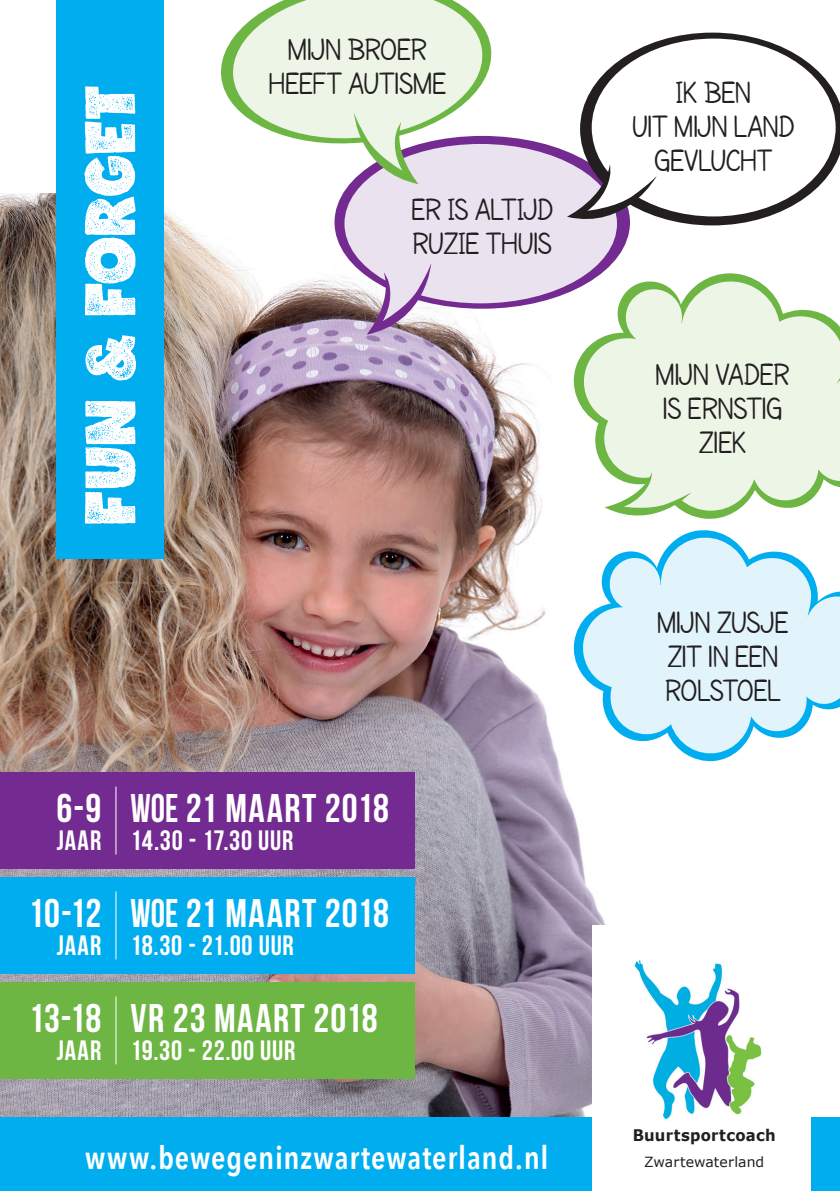
<style>
.page{position:relative;width:840px;height:1191px;background:#fff}
.page>*{position:absolute;margin:0;border:0;box-sizing:border-box;transform-origin:0 0}
.t1{font:40px "Bebas Neue";letter-spacing:.03em;color:#fff;scale:.9 1}
.t2{font:40px "Bebas Neue";letter-spacing:.03em;color:#fff}
.t3{font:32px "SF Cartoonist Hand SC";letter-spacing:.005em;color:#231f20}
.t4{font:600 32px "Avenir Next Condensed";letter-spacing:.025em;color:#fff}
.t5{font:28px "Bebas Neue";letter-spacing:.03em;color:#fff}
.t6{font:700 16px "Verdana";letter-spacing:.02em;color:#231f20;scale:.93 1}
.t7{font:14px "Verdana";color:#231f20}
</style>
<div class="page">
<img style="left:0;top:194px;width:630px;height:923px">
<div style="left:0;top:1117px;width:839px;height:74px;background:#00aeef"></div>
<div style="left:334px;top:136px;width:295px;height:173px;background:#742b91;border-radius:50%"></div>
<div style="left:344px;top:144px;width:272px;height:159px;background:#eae2ef;border-radius:50%"></div>
<svg style="left:366px;top:264px;width:65px;height:71px"></svg>
<svg style="left:221px;top:32px;width:274px;height:113px"></svg>
<svg style="left:229px;top:0;width:257px;height:184px"></svg>
<svg style="left:570px;top:527px;width:161px;height:235px"></svg>
<svg style="left:579px;top:534px;width:260px;height:222px;fill:#e1f4fc"></svg>
<svg style="left:580px;top:33px;width:259px;height:192px"></svg>
<div style="left:591px;top:39px;width:244px;height:177px;background:#fff;border-radius:50%"></div>
<svg style="left:566px;top:150px;width:90px;height:81px"></svg>
<svg style="left:568px;top:273px;width:190px;height:248px"></svg>
<svg style="left:583px;top:281px;width:256px;height:229px;background:#e6f1de"></svg>
<svg style="left:604px;top:459px;width:87px;height:73px"></svg>
<div style="left:592px;top:925px;width:218px;height:266px;background:#fff"></div>
<div style="left:57px;top:0;width:107px;height:559px;background:#00aeef"></div>
<img style="left:634px;top:960px;width:128px;height:160px">
<svg style="left:84px;top:86px;width:52px;height:437px"></svg>
<div style="left:0;top:877px;width:414px;height:96px;background:#00aeef"></div>
<div style="left:0;top:772px;width:414px;height:96px;background:#742b91"></div>
<div style="left:0;top:982px;width:414px;height:96px;background:#6eb644"></div>
<hr style="left:115px;top:891px;width:1px;height:68px;background:#fff">
<hr style="left:115px;top:786px;width:1px;height:68px;background:#fff">
<hr style="left:115px;top:996px;width:1px;height:68px;background:#fff">
<p class="t3" style="left:288px;top:32px;width:141px">MIJN BROER</p>
<p class="t3" style="left:269px;top:66px;width:178px">HEEFT AUTISME</p>
<p class="t3" style="left:411px;top:192px;width:143px">ER IS ALTIJD</p>
<p class="t3" style="left:412px;top:226px;width:141px">RUZIE THUIS</p>
<p class="t2" style="left:57px;top:786px;width:46px">6-9</p>
<p class="t5" style="left:57px;top:825px;width:46px">JAAR</p>
<p class="t2" style="left:28px;top:891px;width:74px">10-12</p>
<p class="t5" style="left:57px;top:930px;width:46px">JAAR</p>
<p class="t2" style="left:28px;top:996px;width:74px">13-18</p>
<p class="t5" style="left:57px;top:1035px;width:46px">JAAR</p>
<p class="t1" style="left:131px;top:786px;width:288px">WOE 21 MAART 2018</p>
<p class="t5" style="left:131px;top:825px;width:164px">14.30 - 17.30 UUR</p>
<p class="t1" style="left:131px;top:891px;width:288px">WOE 21 MAART 2018</p>
<p class="t5" style="left:131px;top:930px;width:164px">18.30 - 21.00 UUR</p>
<p class="t2" style="left:131px;top:996px;width:248px">VR 23 MAART 2018</p>
<p class="t5" style="left:131px;top:1035px;width:166px">19.30 - 22.00 UUR</p>
<p class="t4" style="left:85px;top:1130px;width:464px">www.bewegeninzwartewaterland.nl</p>
<p class="t3" style="left:675px;top:75px;width:76px">IK BEN</p>
<p class="t3" style="left:632px;top:109px;width:163px">UIT MIJN LAND</p>
<p class="t3" style="left:654px;top:143px;width:119px">GEVLUCHT</p>
<p class="t3" style="left:655px;top:356px;width:136px">MIJN VADER</p>
<p class="t3" style="left:662px;top:390px;width:120px">IS ERNSTIG</p>
<p class="t3" style="left:698px;top:424px;width:49px">ZIEK</p>
<p class="t3" style="left:656px;top:605px;width:133px">MIJN ZUSJE</p>
<p class="t3" style="left:667px;top:639px;width:112px">ZIT IN EEN</p>
<p class="t3" style="left:664px;top:673px;width:117px">ROLSTOEL</p>
<p class="t6" style="left:632px;top:1123px;width:155px">Buurtsportcoach</p>
<p class="t7" style="left:644px;top:1152px;width:122px">Zwartewaterland</p>
</div>
